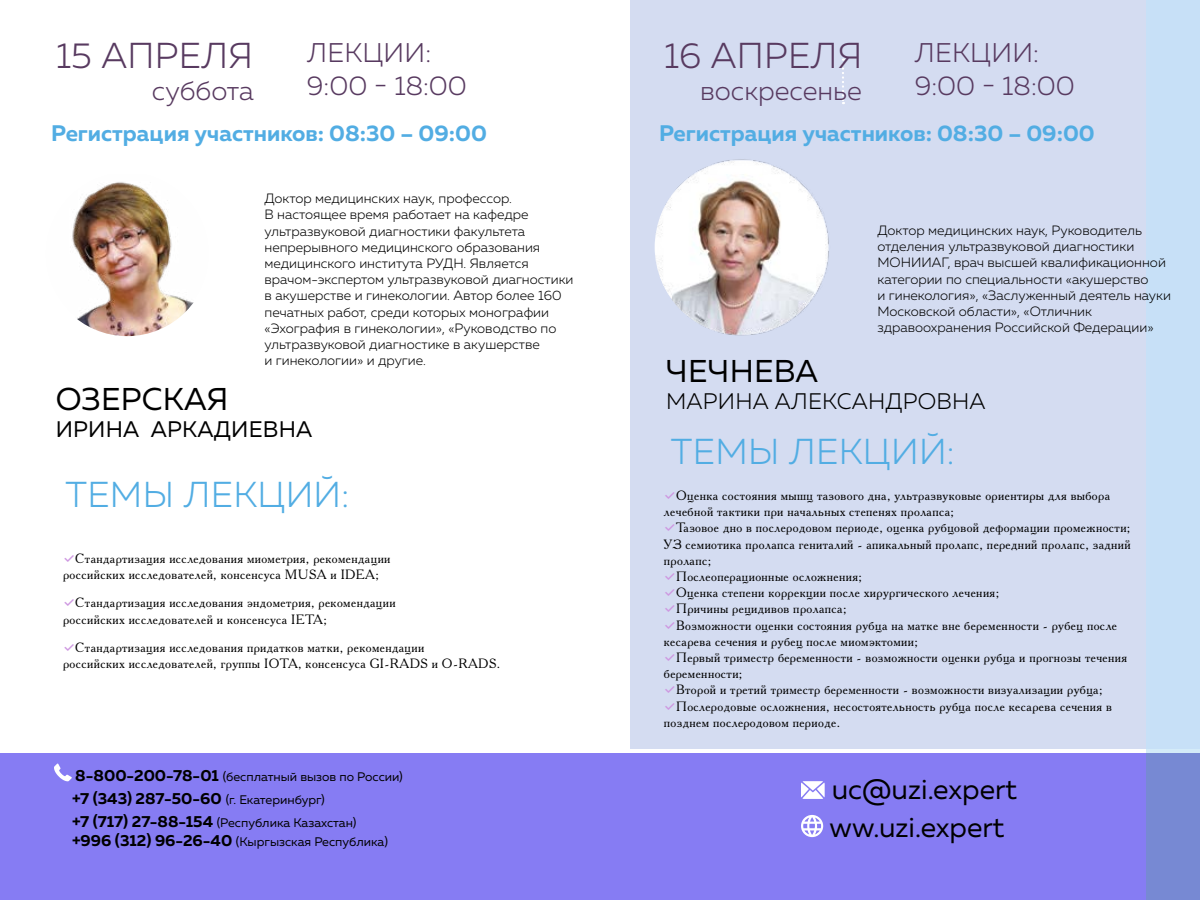
<style>
.page{position:relative;width:1200px;height:900px;background:#fff}
.page>*{position:absolute;margin:0;border:0;box-sizing:border-box;transform-origin:0 0}
.t1{font:300 36px "Muller";letter-spacing:.01em;color:#52ade3}
.t2{font:300 36px "Muller";letter-spacing:.01em;color:#583a60}
.t3{font:31.5px "Muller";letter-spacing:.01em;color:#000}
.t4{font:28.2px/38.2px "Muller";color:#000}
.t5{font:300 27px/32.4px "Muller";color:#583a60}
.t6{font:700 22.5px "Muller";color:#52ade3}
.t7{font:300 22.5px "Muller";letter-spacing:.01em;color:#000}
.t8{font:22.5px "Muller";letter-spacing:.01em;color:#000}
.t9{font:700 16.05px "Muller";color:#000}
.t10{font:13.5px/16.2px "Academy C";letter-spacing:.03em;color:#000}
.t11{font:300 13.5px/16.2px "Muller";color:#000}
.t12{font:12.45px/19.2px "Muller";color:#000}
.s1{font-family:"Inter V";color:#ce98e1}
.s2{font-weight:700;font-size:16.05px}
.s3{font-weight:400;font-size:12.45px}
</style>
<div class="page">
<div style="left:631px;top:1px;width:569px;height:748px;background:#d4dcf1"></div>
<div style="left:0;top:753px;width:1200px;height:147px;background:#867cf3"></div>
<svg style="left:54px;top:764px;width:18px;height:17px"></svg>
<svg style="left:801px;top:781px;width:24px;height:18px"></svg>
<svg style="left:801px;top:815px;width:22px;height:22px"></svg>
<svg style="left:842px;top:58px;width:2px;height:46px"></svg>
<svg style="left:1146px;top:0;width:54px;height:900px;fill:#c7e0f7"></svg>
<img style="left:72px;top:182px;width:122px;height:154px">
<img style="left:655px;top:159px;width:174px;height:177px">
<h1 class="t2" style="left:56px;top:34px;width:198px">15 АПРЕЛЯ</h1>
<h3 class="t5" style="left:152px;top:74px;width:104px">суббота</h3>
<h3 class="t5" style="left:307px;top:37px;width:161px">ЛЕКЦИИ:<br>9:00 - 18:00</h3>
<h3 class="t6" style="left:51px;top:119px;width:437px">Регистрация участников: 08:30 – 09:00</h3>
<p class="t11" style="left:265px;top:190px;width:311px">Доктор медицинских наук, профессор.<br>В настоящее время работает на кафедре ультразвуковой диагностики факультета непрерывного медицинского образования медицинского института РУДН. Является врачом-экспертом ультразвуковой диагностики в акушерстве и гинекологии. Автор более 160 печатных работ, среди которых монографии «Эхография в гинекологии», «Руководство по ультразвуковой диагностике в акушерстве<br>и гинекологии» и другие.</p>
<h2 class="t3" style="left:56px;top:380px;width:174px">ОЗЕРСКАЯ</h2>
<h3 class="t8" style="left:56px;top:415px;width:258px">ИРИНА АРКАДИЕВНА</h3>
<h1 class="t1" style="left:65px;top:473px;width:285px">ТЕМЫ ЛЕКЦИЙ:</h1>
<p class="t10" style="left:63px;top:550px;width:329px"><span class="s1">✓</span>Стандартизация исследования миометрия, рекомендации российских исследователей, консенсуса MUSA и IDEA;</p>
<p class="t10" style="left:63px;top:595px;width:334px"><span class="s1">✓</span>Стандартизация исследования эндометрия, рекомендации российских исследователей и консенсуса IETA;</p>
<p class="t10" style="left:63px;top:639px;width:439px"><span class="s1">✓</span>Стандартизация исследования придатков матки, рекомендации<br>российских исследователей, группы IOTA, консенсуса GI-RADS и O-RADS.</p>
<p class="t12" style="left:75px;top:767px;width:329px"><span class="s2">8-800-200-78-01</span> (бесплатный вызов по России)</p>
<p class="t9" style="left:72px;top:788px;width:254px">+7 (343) 287-50-60 <span class="s3">(г. Екатеринбург)</span></p>
<p class="t12" style="left:72px;top:813px;width:318px"><span class="s2">+7 (717) 27-88-154</span> (Республика Казахстан) <span class="s2">+996 (312) 96-26-40</span> (Кыргызская Республика)</p>
<h1 class="t2" style="left:664px;top:34px;width:200px">16 АПРЕЛЯ</h1>
<h3 class="t5" style="left:700px;top:74px;width:163px">воскресенье</h3>
<h3 class="t5" style="left:915px;top:37px;width:161px">ЛЕКЦИИ:<br>9:00 - 18:00</h3>
<h3 class="t6" style="left:659px;top:119px;width:437px">Регистрация участников: 08:30 – 09:00</h3>
<p class="t11" style="left:877px;top:222px;width:295px">Доктор медицинских наук, Руководитель отделения ультразвуковой диагностики МОНИИАГ, врач высшей квалификационной категории по специальности «акушерство<br>и гинекология», «Заслуженный деятель науки Московской области», «Отличник здравоохранения Российской Федерации»</p>
<h2 class="t3" style="left:666px;top:351px;width:153px">ЧЕЧНЕВА</h2>
<h3 class="t7" style="left:666px;top:387px;width:321px">МАРИНА АЛЕКСАНДРОВНА</h3>
<h1 class="t1" style="left:671px;top:430px;width:285px">ТЕМЫ ЛЕКЦИЙ:</h1>
<p class="t10" style="left:664px;top:487px;width:448px"><span class="s1">✓</span>Оценка состояния мышц тазового дна, ультразвуковые ориентиры для выбора лечебной тактики при начальных степенях пролапса;</p>
<p class="t10" style="left:664px;top:519px;width:468px;text-align:justify"><span class="s1">✓</span>Тазовое дно в послеродовом периоде, оценка рубцовой деформации промежности; УЗ семиотика пролапса гениталий - апикальный пролапс, передний пролапс, задний пролапс;</p>
<p class="t10" style="left:664px;top:568px;width:199px"><span class="s1">✓</span>Послеоперационные осложнения;</p>
<p class="t10" style="left:664px;top:584px;width:337px"><span class="s1">✓</span>Оценка степени коррекции после хирургического лечения;</p>
<p class="t10" style="left:664px;top:600px;width:184px"><span class="s1">✓</span>Причины рецидивов пролапса;</p>
<p class="t10" style="left:664px;top:617px;width:455px"><span class="s1">✓</span>Возможности оценки состояния рубца на матке вне беременности - рубец после кесарева сечения и рубец после миомэктомии;</p>
<p class="t10" style="left:664px;top:649px;width:465px"><span class="s1">✓</span>Первый триместр беременности - возможности оценки рубца и прогнозы течения беременности;</p>
<p class="t10" style="left:664px;top:681px;width:440px"><span class="s1">✓</span>Второй и третий триместр беременности - возможности визуализации рубца;</p>
<p class="t10" style="left:664px;top:698px;width:449px"><span class="s1">✓</span>Послеродовые осложнения, несостоятельность рубца после кесарева сечения в позднем послеродовом периоде.</p>
<h3 class="t4" style="left:830px;top:770px;width:189px">uc@uzi.expert ww.uzi.expert</h3>
</div>
